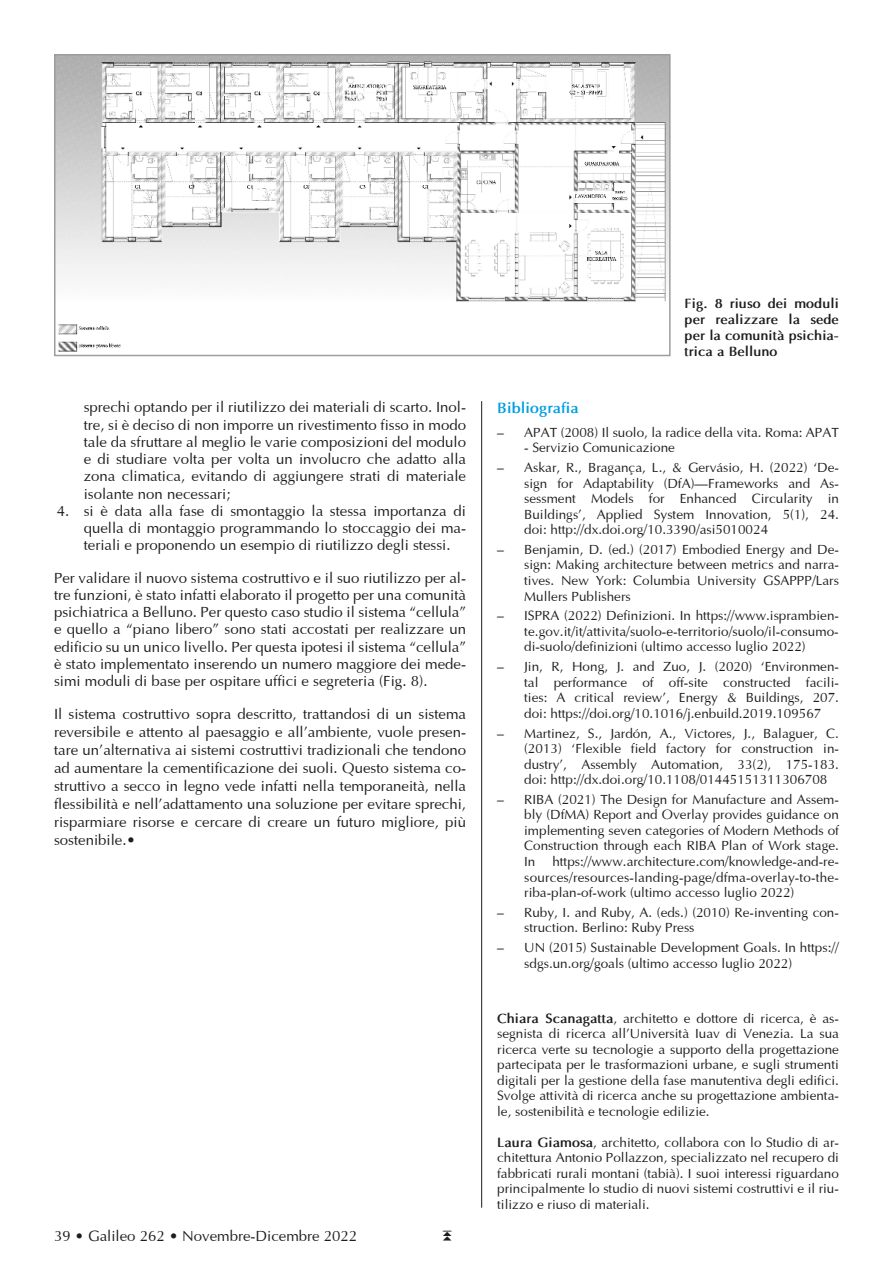
<style>
.page{position:relative;width:893px;height:1263px;background:#fff}
.page>*{position:absolute;margin:0;border:0;box-sizing:border-box;transform-origin:0 0}
.t1{font:15px/17.2px "Optima";color:#1d1d1b;text-align:justify}
.t2{font:700 15px "Optima";color:#009fe3}
.t3{font:13.5px/15.5px "Optima";color:#1d1d1b;text-align:justify}
.t4{font:700 13.5px/16.2px "Optima";color:#1d1d1b;text-align:justify}
.s1{font-weight:700}
</style>
<div class="page">
<img style="left:57px;top:57px;width:611px;height:295px">
<div style="left:54px;top:54px;width:617px;height:302px;border:2px solid #9d9d9d"></div>
<hr style="left:481px;top:401px;width:1px;height:807px;background:#1d1d1b">
<p class="t1" style="left:84px;top:400px;width:384px">sprechi optando per il riutilizzo dei materiali di scarto. Inol&shy;tre, si è deciso di non imporre un rivestimento fisso in modo tale da sfruttare al meglio le varie composizioni del modulo e di studiare volta per volta un involucro che adatto alla zona climatica, evitando di aggiungere strati di materiale isolante non necessari;</p>
<p class="t1" style="left:84px;top:504px;width:384px;text-indent:-27px">4. si è data alla fase di smontaggio la stessa importanza di quella di montaggio programmando lo stoccaggio dei ma&shy;teriali e proponendo un esempio di riutilizzo degli stessi.</p>
<p class="t1" style="left:54px;top:570px;width:414px">Per validare il nuovo sistema costruttivo e il suo riutilizzo per al&shy;tre funzioni, è stato infatti elaborato il progetto per una comunità psichiatrica a Belluno. Per questo caso studio il sistema “cellula” e quello a “piano libero” sono stati accostati per realizzare un edificio su un unico livello. Per questa ipotesi il sistema “cellula” è stato implementato inserendo un numero maggiore dei mede&shy;simi moduli di base per ospitare uffici e segreteria (Fig. 8).</p>
<p class="t1" style="left:54px;top:707px;width:414px;line-height:18px">Il sistema costruttivo sopra descritto, trattandosi di un sistema reversibile e attento al paesaggio e all’ambiente, vuole presen&shy;tare un’alternativa ai sistemi costruttivi tradizionali che tendono ad aumentare la cementificazione dei suoli. Questo sistema co&shy;struttivo a secco in legno vede infatti nella temporaneità, nella flessibilità e nell’adattamento una soluzione per evitare sprechi, risparmiare risorse e cercare di creare un futuro migliore, più sostenibile.•</p>
<p class="t1" style="left:54px;top:1229px;width:305px">39 • Galileo 262 • Novembre-Dicembre 2022</p>
<p class="t4" style="left:685px;top:296px;width:156px">Fig. 8 riuso dei moduli per realizzare la sede per la comunità psichia&shy;trica a Belluno</p>
<p class="t2" style="left:497px;top:401px;width:83px">Bibliografia</p>
<p class="t3" style="left:497px;top:426px;width:343px">– APAT (2008) Il suolo, la radice della vita. Roma: APAT</p>
<p class="t3" style="left:524px;top:441px;width:152px">- Servizio Comunicazione</p>
<p class="t3" style="left:524px;top:461px;width:316px;text-indent:-27px">– Askar, R., Bragança, L., &amp; Gervásio, H. (2022) ‘De&shy;sign for Adaptability (DfA)—Frameworks and As&shy;sessment Models for Enhanced Circularity in Buildings’, Applied System Innovation, 5(1), 24. doi: http://dx.doi.org/10.3390/asi5010024</p>
<p class="t3" style="left:524px;top:543px;width:316px;text-indent:-27px">– Benjamin, D. (ed.) (2017) Embodied Energy and De&shy;sign: Making architecture between metrics and narra&shy;tives. New York: Columbia University GSAPPP/Lars Mullers Publishers</p>
<p class="t3" style="left:524px;top:609px;width:316px;text-indent:-27px">– ISPRA (2022) Definizioni. In https://www.isprambien&shy;te.gov.it/it/attivita/suolo-e-territorio/suolo/il-consumo&shy;di-suolo/definizioni (ultimo accesso luglio 2022)</p>
<p class="t3" style="left:524px;top:660px;width:316px;text-indent:-27px">– Jin, R, Hong, J. and Zuo, J. (2020) ‘Environmen&shy;tal performance of off-site constructed facili&shy;ties: A critical review’, Energy &amp; Buildings, 207. doi: https://doi.org/10.1016/j.enbuild.2019.109567</p>
<p class="t3" style="left:524px;top:726px;width:316px;text-indent:-27px">– Martinez, S., Jardón, A., Victores, J., Balaguer, C. (2013) ‘Flexible field factory for construction in&shy;dustry’, Assembly Automation, 33(2), 175-183. doi: http://dx.doi.org/10.1108/01445151311306708</p>
<p class="t3" style="left:524px;top:793px;width:316px;text-indent:-27px">– RIBA (2021) The Design for Manufacture and Assem&shy;bly (DfMA) Report and Overlay provides guidance on implementing seven categories of Modern Methods of Construction through each RIBA Plan of Work stage.<br>In</p>
<p class="t3" style="left:524px;top:855px;width:316px;text-indent:28px">https://www.architecture.com/knowledge-and-re&shy;sources/resources-landing-page/dfma-overlay-to-the&shy;riba-plan-of-work (ultimo accesso luglio 2022)</p>
<p class="t3" style="left:524px;top:906px;width:316px;text-indent:-27px">– Ruby, I. and Ruby, A. (eds.) (2010) Re-inventing con&shy;struction. Berlino: Ruby Press</p>
<p class="t3" style="left:524px;top:941px;width:316px;text-indent:-27px">– UN (2015) Sustainable Development Goals. In https:// sdgs.un.org/goals (ultimo accesso luglio 2022)</p>
<p class="t3" style="left:497px;top:1012px;width:343px"><span class="s1">Chiara Scanagatta</span>, architetto e dottore di ricerca, è as&shy;segnista di ricerca all’Università Iuav di Venezia. La sua ricerca verte su tecnologie a supporto della progettazione partecipata per le trasformazioni urbane, e sugli strumenti digitali per la gestione della fase manutentiva degli edifici.<br>Svolge attività di ricerca anche su progettazione ambienta&shy;le, sostenibilità e tecnologie edilizie.</p>
<p class="t3" style="left:497px;top:1136px;width:343px"><span class="s1">Laura Giamosa</span>, architetto, collabora con lo Studio di ar&shy;chitettura Antonio Pollazzon, specializzato nel recupero di fabbricati rurali montani (tabià). I suoi interessi riguardano principalmente lo studio di nuovi sistemi costruttivi e il riu&shy;tilizzo e riuso di materiali.</p>
</div>
